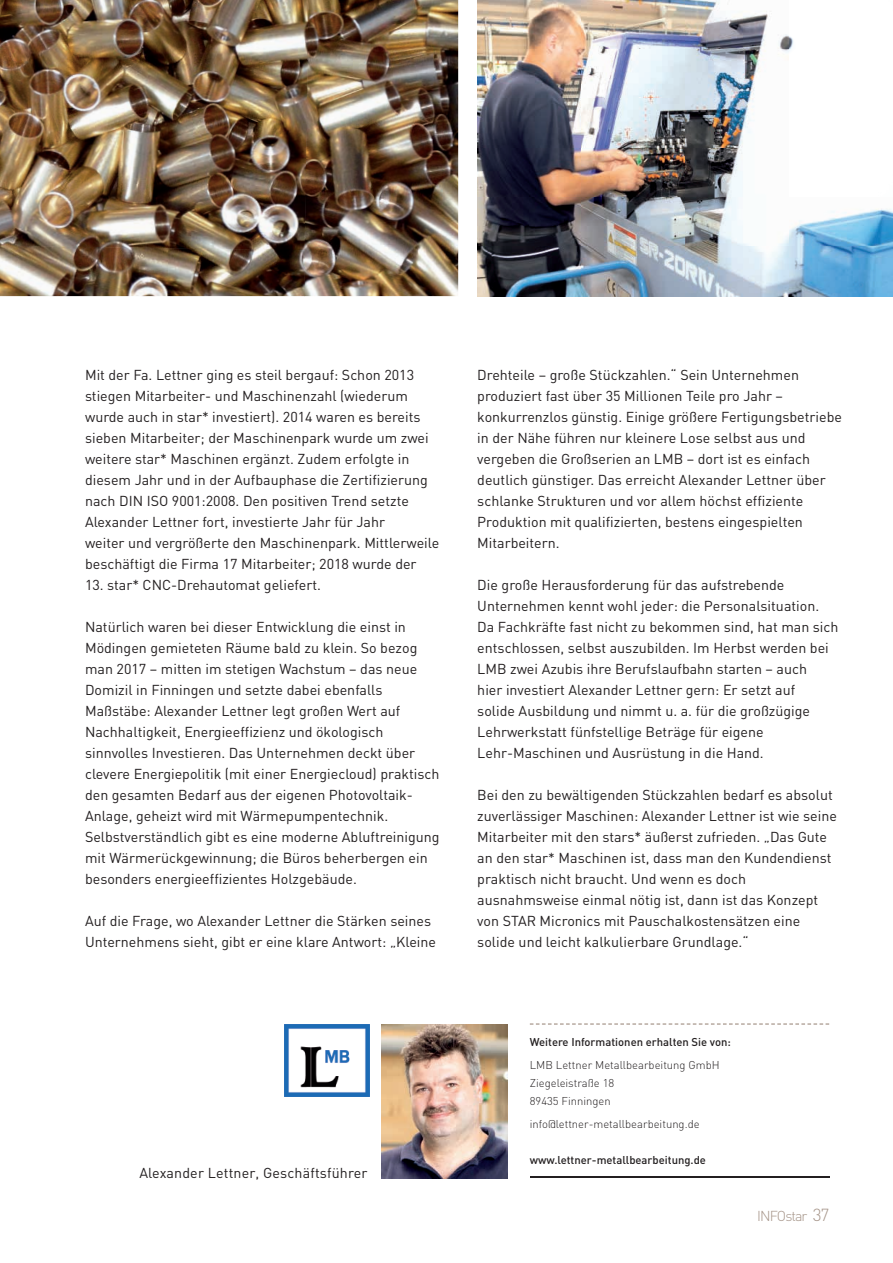
<style>
.page{position:relative;width:893px;height:1263px;background:#fff}
.page>*{position:absolute;margin:0;border:0;box-sizing:border-box;transform-origin:0 0}
.t1{font:14.25px/21px "DIN";color:#231f20}
.t2{font:300 14.25px "DIN";letter-spacing:-.06em;color:#a59488}
.t3{font:300 11.25px/18px "DIN";color:#231f20}
.t4{font:500 11.25px "DIN";color:#231f20}
.s1{font-size:17.25px}
</style>
<div class="page">
<img style="left:0;top:0;width:304px;height:245px">
<img style="left:304px;top:0;width:154px;height:296px">
<img style="left:0;top:245px;width:305px;height:51px">
<img style="left:477px;top:0;width:416px;height:296px">
<svg style="left:530px;top:1023px;width:299px;height:2px"></svg>
<hr style="left:530px;top:1177px;width:299px;height:1px;background:#231f20">
<img style="left:381px;top:1024px;width:127px;height:154px">
<img style="left:284px;top:1024px;width:86px;height:73px">
<p class="t1" style="left:85px;top:364px;width:356px">Mit der Fa. Lettner ging es steil bergauf: Schon 2013 stiegen Mitarbeiter- und Maschinenzahl (wiederum wurde auch in star* investiert). 2014 waren es bereits sieben Mitarbeiter; der Maschinenpark wurde um zwei weitere star* Maschinen ergänzt. Zudem erfolgte in diesem Jahr und in der Aufbauphase die Zertifizierung nach DIN ISO 9001:2008. Den positiven Trend setzte Alexander Lettner fort, investierte Jahr für Jahr<br>weiter und vergrößerte den Maschinenpark. Mittlerweile beschäftigt die Firma 17 Mitarbeiter; 2018 wurde der</p>
<p class="t1" style="left:85px;top:574px;width:237px">13. star* CNC-Drehautomat geliefert.</p>
<p class="t1" style="left:85px;top:616px;width:356px">Natürlich waren bei dieser Entwicklung die einst in Mödingen gemieteten Räume bald zu klein. So bezog man 2017 – mitten im stetigen Wachstum – das neue Domizil in Finningen und setzte dabei ebenfalls Maßstäbe: Alexander Lettner legt großen Wert auf Nachhaltigkeit, Energieeffizienz und ökologisch sinnvolles Investieren. Das Unternehmen deckt über clevere Energiepolitik (mit einer Energiecloud) praktisch den gesamten Bedarf aus der eigenen Photovoltaik-Anlage, geheizt wird mit Wärmepumpentechnik.<br>Selbstverständlich gibt es eine moderne Abluftreinigung mit Wärmerückgewinnung; die Büros beherbergen ein besonders energieeffizientes Holzgebäude.</p>
<p class="t1" style="left:85px;top:910px;width:352px">Auf die Frage, wo Alexander Lettner die Stärken seines<br>Unternehmens sieht, gibt er eine klare Antwort: „Kleine</p>
<p class="t1" style="left:139px;top:1162px;width:230px">Alexander Lettner, Geschäftsführer</p>
<p class="t1" style="left:477px;top:364px;width:366px">Drehteile – große Stückzahlen.“ Sein Unternehmen produziert fast über 35 Millionen Teile pro Jahr – konkurrenzlos günstig. Einige größere Fertigungsbetriebe in der Nähe führen nur kleinere Lose selbst aus und vergeben die Großserien an LMB – dort ist es einfach deutlich günstiger. Das erreicht Alexander Lettner über schlanke Strukturen und vor allem höchst effiziente Produktion mit qualifizierten, bestens eingespielten Mitarbeitern.</p>
<p class="t1" style="left:477px;top:574px;width:363px">Die große Herausforderung für das aufstrebende Unternehmen kennt wohl jeder: die Personalsituation.<br>Da Fachkräfte fast nicht zu bekommen sind, hat man sich entschlossen, selbst auszubilden. Im Herbst werden bei LMB zwei Azubis ihre Berufslaufbahn starten – auch<br>hier investiert Alexander Lettner gern: Er setzt auf<br>solide Ausbildung und nimmt u. a. für die großzügige Lehrwerkstatt fünfstellige Beträge für eigene Lehr-Maschinen und Ausrüstung in die Hand.</p>
<p class="t1" style="left:477px;top:784px;width:361px">Bei den zu bewältigenden Stückzahlen bedarf es absolut zuverlässiger Maschinen: Alexander Lettner ist wie seine Mitarbeiter mit den stars* äußerst zufrieden. „Das Gute an den star* Maschinen ist, dass man den Kundendienst praktisch nicht braucht. Und wenn es doch ausnahmsweise einmal nötig ist, dann ist das Konzept von STAR Micronics mit Pauschalkostensätzen eine solide und leicht kalkulierbare Grundlage.“</p>
<p class="t4" style="left:530px;top:1035px;width:203px">Weitere Informationen erhalten Sie von:</p>
<p class="t3" style="left:530px;top:1056px;width:191px">LMB Lettner Metallbearbeitung GmbH<br>Ziegeleistraße 18<br>89435 Finningen</p>
<p class="t3" style="left:530px;top:1115px;width:171px">info@lettner-metallbearbeitung.de</p>
<p class="t4" style="left:530px;top:1153px;width:178px">www.lettner-metallbearbeitung.de</p>
<p class="t2" style="left:757px;top:1207px;width:74px">INFOstar <span class="s1">37</span></p>
</div>
